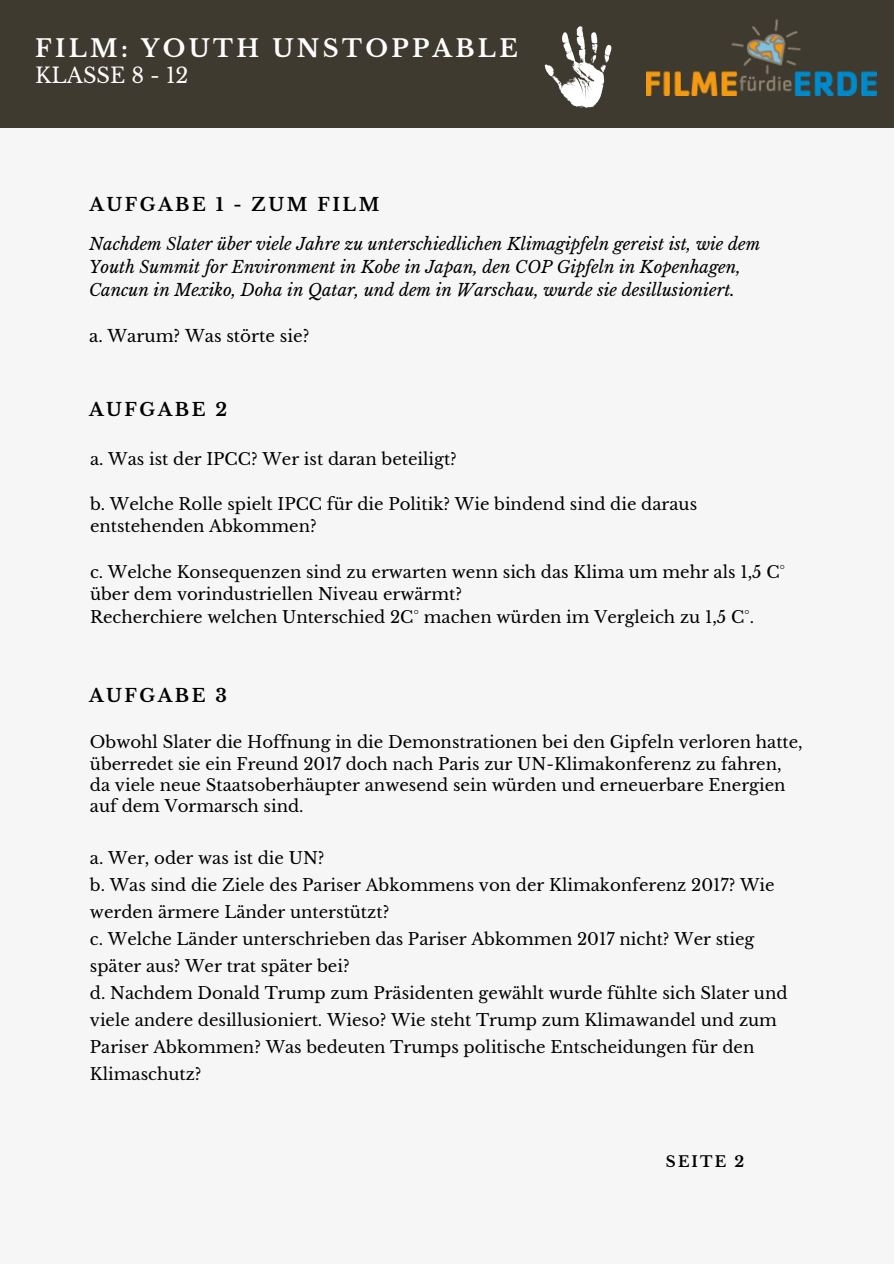
<style>
.page{position:relative;width:894px;height:1264px;background:#fff}
.page>*{position:absolute;margin:0;border:0;box-sizing:border-box;transform-origin:0 0}
.t1{font:700 24px "Libre Baskerville";letter-spacing:.14em;color:#fff}
.t2{font:21px "Libre Baskerville";color:#fff}
.t3{font:700 18px "Libre Baskerville";letter-spacing:.14em;color:#000}
.t4{font:italic 16.65px/23.1px "Libre Baskerville";color:#000}
.t5{font:16.65px "Libre Baskerville";color:#000}
.t6{font:16.5px/27px "Libre Baskerville";color:#000}
.t7{font:700 15px "Libre Baskerville";letter-spacing:.14em;color:#000}
</style>
<div class="page">
<div style="left:0;top:0;width:893px;height:1263px;background:#f6f6f6"></div>
<div style="left:0;top:0;width:893px;height:127px;background:#3e3a2f"></div>
<img style="left:646px;top:19px;width:230px;height:77px">
<svg style="left:544px;top:26px;width:67px;height:82px"></svg>
<h1 class="t1" style="left:35px;top:34px;width:484px">FILM: YOUTH UNSTOPPABLE</h1>
<p class="t2" style="left:35px;top:63px;width:155px">KLASSE 8 - 12</p>
<p class="t3" style="left:89px;top:193px;width:291px">AUFGABE 1 - ZUM FILM</p>
<p class="t4" style="left:89px;top:232px;width:672px">Nachdem Slater über viele Jahre zu unterschiedlichen Klimagipfeln gereist ist, wie dem<br>Youth Summit for Environment in Kobe in Japan, den COP Gipfeln in Kopenhagen,<br>Cancun in Mexiko, Doha in Qatar, und dem in Warschau, wurde sie desillusioniert.</p>
<p class="t5" style="left:89px;top:326px;width:222px">a. Warum? Was störte sie?</p>
<p class="t3" style="left:89px;top:399px;width:140px">AUFGABE 2</p>
<p class="t6" style="left:90px;top:445px;width:368px">a. Was ist der IPCC? Wer ist daran beteiligt?</p>
<p class="t6" style="left:90px;top:493px;width:608px;line-height:22.5px">b. Welche Rolle spielt IPCC für die Politik? Wie bindend sind die daraus entstehenden Abkommen?</p>
<p class="t6" style="left:90px;top:560px;width:696px;line-height:22.5px">c. Welche Konsequenzen sind zu erwarten wenn sich das Klima um mehr als 1,5 C° über dem vorindustriellen Niveau erwärmt?<br>Recherchiere welchen Unterschied 2C° machen würden im Vergleich zu 1,5 C°.</p>
<p class="t3" style="left:89px;top:685px;width:139px">AUFGABE 3</p>
<p class="t6" style="left:90px;top:731px;width:714px;line-height:21.5px">Obwohl Slater die Hoffnung in die Demonstrationen bei den Gipfeln verloren hatte, überredet sie ein Freund 2017 doch nach Paris zur UN-Klimakonferenz zu fahren, da viele neue Staatsoberhäupter anwesend sein würden und erneuerbare Energien auf dem Vormarsch sind.</p>
<p class="t6" style="left:90px;top:844px;width:699px">a. Wer, oder was ist die UN?<br>b. Was sind die Ziele des Pariser Abkommens von der Klimakonferenz 2017? Wie werden ärmere Länder unterstützt?<br>c. Welche Länder unterschrieben das Pariser Abkommen 2017 nicht? Wer stieg später aus? Wer trat später bei?<br>d. Nachdem Donald Trump zum Präsidenten gewählt wurde fühlte sich Slater und viele andere desillusioniert. Wieso? Wie steht Trump zum Klimawandel und zum Pariser Abkommen? Was bedeuten Trumps politische Entscheidungen für den Klimaschutz?</p>
<p class="t7" style="left:665px;top:1152px;width:80px">SEITE 2</p>
</div>
